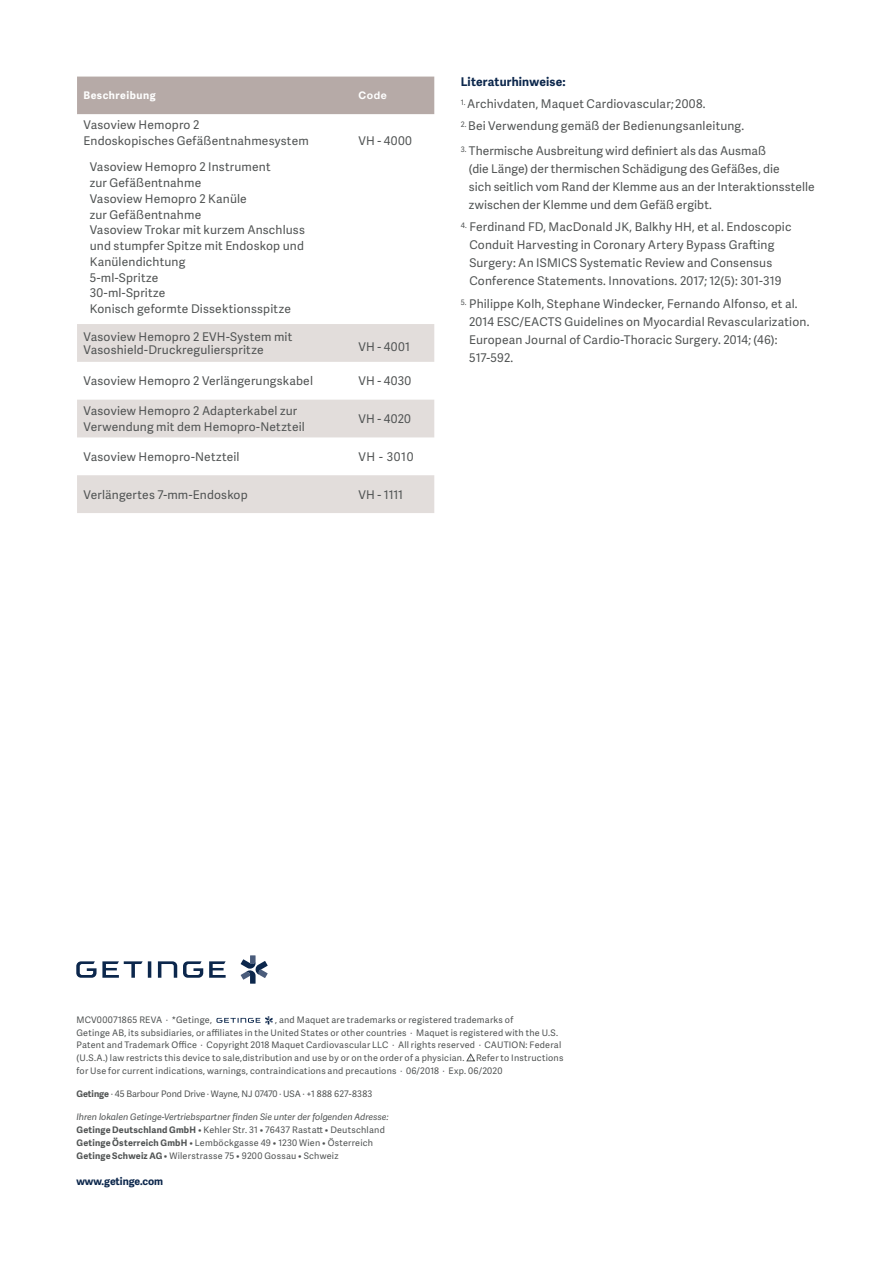
<style>
.page{position:relative;width:893px;height:1263px;background:#fff}
.page>*{position:absolute;margin:0;border:0;box-sizing:border-box;transform-origin:0 0}
.t1{font:12px/15.9px "Adelle Sans";letter-spacing:.015em;color:#505353}
.t2{font:700 12px "Adelle Sans";letter-spacing:.015em;color:#0c274c}
.t3{font:700 10.5px "Adelle Sans";color:#0c274c}
.t4{font:700 10.5px "Adelle Sans";letter-spacing:.05em;color:#fff}
.t5{font:700 10.5px "Helvetica Neue LT Std";color:#fff}
.t6{font:9px/12.8px "Adelle Sans";letter-spacing:.025em;color:#505353}
.t7{font:9px "Adelle Sans";color:#505353}
.s1{font-style:italic}
.s2{font-weight:700}
</style>
<div class="page">
<div style="left:77px;top:77px;width:357px;height:37px;background:#b6aaa7"></div>
<svg style="left:77px;top:114px;width:357px;height:1px"></svg>
<svg style="left:77px;top:324px;width:357px;height:189px;fill:#e2dddb"></svg>
<svg style="left:241px;top:955px;width:27px;height:29px"></svg>
<svg style="left:209px;top:961px;width:17px;height:17px"></svg>
<svg style="left:76px;top:961px;width:75px;height:17px"></svg>
<svg style="left:183px;top:961px;width:20px;height:17px"></svg>
<svg style="left:158px;top:961px;width:19px;height:17px"></svg>
<svg style="left:466px;top:1053px;width:9px;height:8px"></svg>
<svg style="left:216px;top:1016px;width:57px;height:8px"></svg>
<p class="t4" style="left:84px;top:88px;width:74px">Beschreibung</p>
<p class="t5" style="left:359px;top:89px;width:30px">Code</p>
<p class="t1" style="left:84px;top:116px;width:227px;line-height:16.5px">Vasoview Hemopro 2<br>Endoskopisches Gefäßentnahmesystem</p>
<p class="t1" style="left:359px;top:132px;width:55px">VH - 4000</p>
<p class="t1" style="left:90px;top:158px;width:217px">Vasoview Hemopro 2 Instrument<br>zur Gefäßentnahme<br>Vasoview Hemopro 2 Kanüle<br>zur Gefäßentnahme<br>Vasoview Trokar mit kurzem Anschluss und stumpfer Spitze mit Endoskop und<br>Kanülendichtung<br>5-ml-Spritze<br>30-ml-Spritze<br>Konisch geformte Dissektionsspitze</p>
<p class="t1" style="left:84px;top:329px;width:210px;line-height:13.5px">Vasoview Hemopro 2 EVH-System mit<br>Vasoshield-Druckregulierspritze</p>
<p class="t1" style="left:359px;top:338px;width:53px">VH - 4001</p>
<p class="t1" style="left:84px;top:373px;width:231px">Vasoview Hemopro 2 Verlängerungskabel</p>
<p class="t1" style="left:359px;top:373px;width:54px">VH - 4030</p>
<p class="t1" style="left:84px;top:403px;width:223px">Vasoview Hemopro 2 Adapterkabel zur<br>Verwendung mit dem Hemopro-Netzteil</p>
<p class="t1" style="left:359px;top:410px;width:54px">VH - 4020</p>
<p class="t1" style="left:84px;top:448px;width:158px">Vasoview Hemopro-Netzteil</p>
<p class="t1" style="left:359px;top:448px;width:56px">VH - 3010</p>
<p class="t1" style="left:84px;top:486px;width:166px">Verlängertes 7-mm-Endoskop</p>
<p class="t1" style="left:359px;top:486px;width:46px">VH - 1111</p>
<p class="t2" style="left:461px;top:73px;width:106px">Literaturhinweise:</p>
<p class="t1" style="left:461px;top:96px;width:246px"><sup>1.</sup> Archivdaten, Maquet Cardiovascular; 2008.</p>
<p class="t1" style="left:461px;top:117px;width:285px"><sup>2.</sup> Bei Verwendung gemäß der Bedienungsanleitung.</p>
<p class="t1" style="left:469px;top:142px;width:347px;line-height:18px;text-indent:-8px"><sup>3.</sup> Thermische Ausbreitung wird definiert als das Ausmaß<br>(die Länge) der thermischen Schädigung des Gefäßes, die<br>sich seitlich vom Rand der Klemme aus an der Interaktionsstelle zwischen der Klemme und dem Gefäß ergibt.</p>
<p class="t1" style="left:469px;top:218px;width:324px;line-height:18px;text-indent:-9px"><sup>4.</sup> Ferdinand FD, MacDonald JK, Balkhy HH, et al. Endoscopic Conduit Harvesting in Coronary Artery Bypass Grafting Surgery: An ISMICS Systematic Review and Consensus Conference Statements. Innovations<span class="s1">.</span> 2017; 12(5): 301-319</p>
<p class="t1" style="left:469px;top:294px;width:342px;line-height:18px;text-indent:-9px"><sup>5.</sup> Philippe Kolh, Stephane Windecker, Fernando Alfonso, et al.<br>2014 ESC/EACTS Guidelines on Myocardial Revascularization.<br>European Journal of Cardio-Thoracic Surgery. 2014; (46):<br>517-592.</p>
<p class="t6" style="left:76px;top:1013px;width:486px;text-indent:199px">, and Maquet are trademarks or registered trademarks of<br>Getinge AB, its subsidiaries, or affiliates in the United States or other countries · Maquet is registered with the U.S.<br>Patent and Trademark Office · Copyright 2018 Maquet Cardiovascular LLC · All rights reserved · CAUTION: Federal (U.S.A.) law restricts this device to sale,distribution and use by or on the order of a physician.</p>
<p class="t6" style="left:76px;top:1013px;width:137px">MCV00071865 REVA · *Getinge,</p>
<p class="t6" style="left:76px;top:1051px;width:488px;text-indent:400px">Refer to Instructions for Use for current indications, warnings, contraindications and precautions · 06/2018 · Exp. 06/2020</p>
<p class="t7" style="left:76px;top:1087px;width:298px"><span class="s2">Getinge</span> · 45 Barbour Pond Drive · Wayne, NJ 07470 · USA · +1 888 627-8383</p>
<p class="t6" style="left:76px;top:1110px;width:314px"><span class="s1">Ihren lokalen Getinge-Vertriebspartner finden Sie unter der folgenden Adresse:<br></span><span class="s2">Getinge Deutschland GmbH</span> • Kehler Str. 31 • 76437 Rastatt • Deutschland <span class="s2">Getinge Österreich GmbH</span> • Lemböckgasse 49 • 1230 Wien • Österreich <span class="s2">Getinge Schweiz AG</span> • Wilerstrasse 75 • 9200 Gossau • Schweiz</p>
<p class="t3" style="left:76px;top:1173px;width:88px">www.getinge.com</p>
</div>
